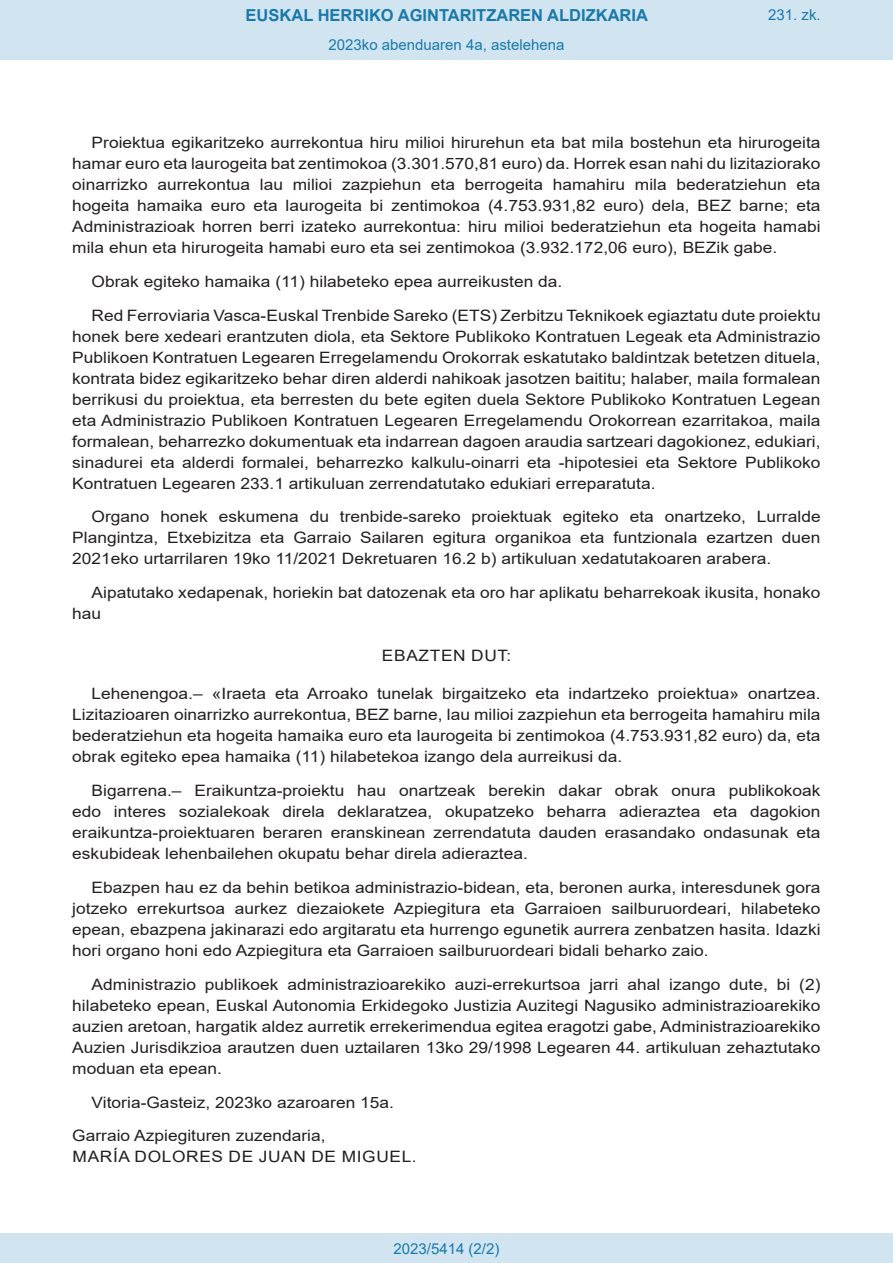
<style>
.page{position:relative;width:893px;height:1263px;background:#fff}
.page>*{position:absolute;margin:0;border:0;box-sizing:border-box;transform-origin:0 0}
.t1{font:700 16.5px "Arial";color:#1879ad}
.BOPVDetalle{font:15.6px/21px "Arial";color:#231f20;text-align:justify;scale:1.11 1}
.BOPVFirmaLugFec{font:15.6px "Arial";color:#231f20;scale:1.11 1}
.BOPVFirmaPuesto{font:15.6px "Arial";color:#231f20;scale:1.11 1}
.BOPVFirmaNombre{font:15.6px "Arial";letter-spacing:.035em;color:#231f20;scale:1.11 1}
.BOPVClave{font:15.6px "Arial";letter-spacing:.035em;color:#231f20;scale:1.11 1}
.Paginacion_Centro{font:15px "Arial";color:#1879ad}
</style>
<div class="page">
<div style="left:0;top:0;width:893px;height:60px;background:#d0e5f0"></div>
<div style="left:0;top:1233px;width:893px;height:30px;background:#d0e5f0"></div>
<p class="t1" style="left:246px;top:3px;width:404px">EUSKAL HERRIKO AGINTARITZAREN ALDIZKARIA</p>
<p class="Paginacion_Centro" style="left:328px;top:35px;width:237px">2023ko abenduaren 4a, astelehena</p>
<p class="Paginacion_Centro" style="left:768px;top:5px;width:54px">231. zk.</p>
<p class="BOPVDetalle" style="left:72px;top:132px;width:676px;text-indent:19px">Proiektua egikaritzeko aurrekontua hiru milioi hirurehun eta bat mila bostehun eta hirurogeita hamar euro eta laurogeita bat zentimokoa (3.301.570,81 euro) da. Horrek esan nahi du lizitaziorako oinarrizko aurrekontua lau milioi zazpiehun eta berrogeita hamahiru mila bederatziehun eta hogeita hamaika euro eta laurogeita bi zentimokoa (4.753.931,82 euro) dela, BEZ barne; eta Administrazioak horren berri izateko aurrekontua: hiru milioi bederatziehun eta hogeita hamabi mila ehun eta hirurogeita hamabi euro eta sei zentimokoa (3.932.172,06 euro), BEZik gabe.</p>
<p class="BOPVDetalle" style="left:92px;top:271px;width:426px">Obrak egiteko hamaika (11) hilabeteko epea aurreikusten da.</p>
<p class="BOPVDetalle" style="left:72px;top:305px;width:676px;text-indent:19px">Red Ferroviaria Vasca-Euskal Trenbide Sareko (ETS) Zerbitzu Teknikoek egiaztatu dute proiektu honek bere xedeari erantzuten diola, eta Sektore Publikoko Kontratuen Legeak eta Administrazio Publikoen Kontratuen Legearen Erregelamendu Orokorrak eskatutako baldintzak betetzen dituela, kontrata bidez egikaritzeko behar diren alderdi nahikoak jasotzen baititu; halaber, maila formalean berrikusi du proiektua, eta berresten du bete egiten duela Sektore Publikoko Kontratuen Legean eta Administrazio Publikoen Kontratuen Legearen Erregelamendu Orokorrean ezarritakoa, maila formalean, beharrezko dokumentuak eta indarrean dagoen araudia sartzeari dagokionez, edukiari, sinadurei eta alderdi formalei, beharrezko kalkulu-oinarri eta -hipotesiei eta Sektore Publikoko Kontratuen Legearen 233.1 artikuluan zerrendatutako edukiari erreparatuta.</p>
<p class="BOPVDetalle" style="left:72px;top:506px;width:676px;text-indent:19px">Organo honek eskumena du trenbide-sareko proiektuak egiteko eta onartzeko, Lurralde Plangintza, Etxebizitza eta Garraio Sailaren egitura organikoa eta funtzionala ezartzen duen 2021eko urtarrilaren 19ko 11/2021 Dekretuaren 16.2 b) artikuluan xedatutakoaren arabera.</p>
<p class="BOPVDetalle" style="left:72px;top:582px;width:676px;text-indent:19px">Aipatutako xedapenak, horiekin bat datozenak eta oro har aplikatu beharrekoak ikusita, honako hau</p>
<p class="BOPVClave" style="left:382px;top:645px;width:118px">EBAZTEN DUT:</p>
<p class="BOPVDetalle" style="left:72px;top:683px;width:676px;text-indent:19px">Lehenengoa.– «Iraeta eta Arroako tunelak birgaitzeko eta indartzeko proiektua» onartzea.<br>Lizitazioaren oinarrizko aurrekontua, BEZ barne, lau milioi zazpiehun eta berrogeita hamahiru mila bederatziehun eta hogeita hamaika euro eta laurogeita bi zentimokoa (4.753.931,82 euro) da, eta obrak egiteko epea hamaika (11) hilabetekoa izango dela aurreikusi da.</p>
<p class="BOPVDetalle" style="left:72px;top:780px;width:676px;text-indent:19px">Bigarrena.– Eraikuntza-proiektu hau onartzeak berekin dakar obrak onura publikokoak edo interes sozialekoak direla deklaratzea, okupatzeko beharra adieraztea eta dagokion eraikuntza-proiektuaren beraren eranskinean zerrendatuta dauden erasandako ondasunak eta eskubideak lehenbailehen okupatu behar direla adieraztea.</p>
<p class="BOPVDetalle" style="left:72px;top:877px;width:676px;text-indent:19px">Ebazpen hau ez da behin betikoa administrazio-bidean, eta, beronen aurka, interesdunek gora jotzeko errekurtsoa aurkez diezaiokete Azpiegitura eta Garraioen sailburuordeari, hilabeteko epean, ebazpena jakinarazi edo argitaratu eta hurrengo egunetik aurrera zenbatzen hasita. Idazki hori organo honi edo Azpiegitura eta Garraioen sailburuordeari bidali beharko zaio.</p>
<p class="BOPVDetalle" style="left:72px;top:974px;width:676px;text-indent:19px">Administrazio publikoek administrazioarekiko auzi-errekurtsoa jarri ahal izango dute, bi (2) hilabeteko epean, Euskal Autonomia Erkidegoko Justizia Auzitegi Nagusiko administrazioarekiko auzien aretoan, hargatik aldez aurretik errekerimendua egitea eragotzi gabe, Administrazioarekiko Auzien Jurisdikzioa arautzen duen uztailaren 13ko 29/1998 Legearen 44. artikuluan zehaztutako moduan eta epean.</p>
<p class="BOPVFirmaLugFec" style="left:92px;top:1091px;width:274px">Vitoria-Gasteiz, 2023ko azaroaren 15a.</p>
<p class="BOPVFirmaPuesto" style="left:72px;top:1125px;width:230px">Garraio Azpiegituren zuzendaria,</p>
<p class="BOPVFirmaNombre" style="left:73px;top:1146px;width:311px">MARÍA DOLORES DE JUAN DE MIGUEL.</p>
<p class="Paginacion_Centro" style="left:393px;top:1238px;width:107px">2023/5414 (2/2)</p>
</div>
